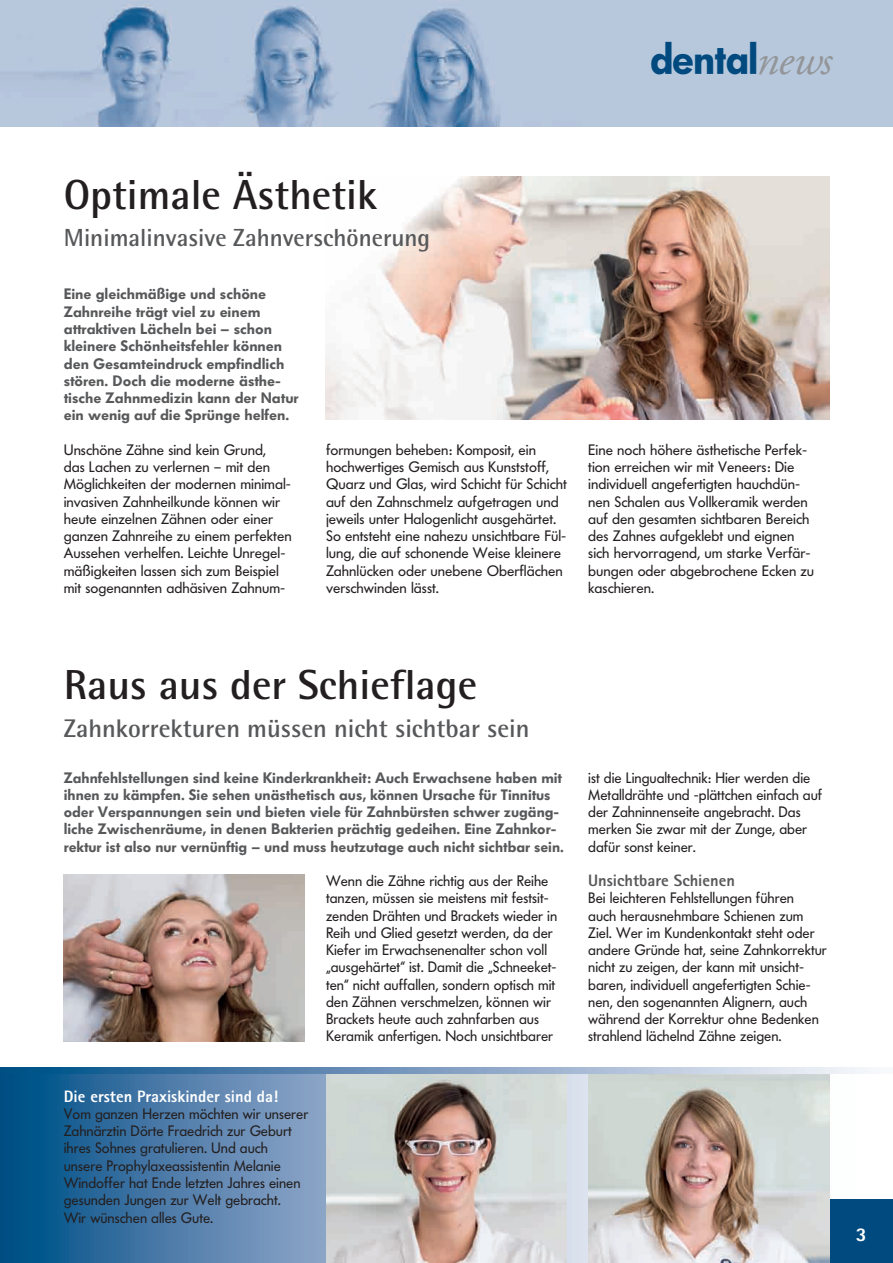
<style>
.page{position:relative;width:893px;height:1263px;background:#fff}
.page>*{position:absolute;margin:0;border:0;box-sizing:border-box;transform-origin:0 0}
.t1{font:800 43.2px "Futura BQ";letter-spacing:-.04em;color:#004a7f}
.t2{font:700 42px "Rotis Semi Sans";color:#231f20}
.t3{font:700 25.5px "Rotis Semi Sans";color:#57585a}
.t4{font:700 24.75px "Rotis Semi Sans";color:#57585a}
.t5{font:800 19.5px "Rotis Sans Serif";color:#fff}
.t6{font:800 16.5px "Rotis Sans Serif";color:#fff}
.t7{font:800 16.5px "Rotis Sans Serif";color:#57585a}
.t8{font:15px/17.2px "Futura BQ";color:#231f20}
.t9{font:600 15px/17.2px "Futura BQ";color:#57585a}
.s1{font-family:"Adobe Garamond";font-weight:400;font-style:italic;font-size:44.1px;color:#939598}
</style>
<div class="page">
<svg style="left:0;top:1073px;width:870px;height:190px;background:#5b88b0"></svg>
<img style="left:0;top:0;width:893px;height:127px">
<div style="left:829px;top:1199px;width:64px;height:64px;background:#004a7f"></div>
<img style="left:588px;top:1073px;width:241px;height:190px">
<img style="left:326px;top:1073px;width:241px;height:190px">
<svg style="left:0;top:1067px;width:870px;height:6px;background:#7c9fc0"></svg>
<img style="left:64px;top:875px;width:241px;height:167px">
<img style="left:325px;top:177px;width:504px;height:242px">
<h1 class="t1" style="left:649px;top:34px;width:184px">dental<span class="s1">news</span></h1>
<h2 class="t2" style="left:64px;top:169px;width:315px">Optimale Ästhetik</h2>
<h3 class="t4" style="left:64px;top:223px;width:368px">Minimalinvasive Zahnverschönerung</h3>
<p class="t9" style="left:64px;top:286px;width:236px">Eine gleichmäßige und schöne<br>Zahnreihe trägt viel zu einem attraktiven Lächeln bei – schon kleinere Schönheitsfehler können den Gesamteindruck empfindlich stören. Doch die moderne ästhe&shy;tische Zahnmedizin kann der Natur ein wenig auf die Sprünge helfen.</p>
<p class="t8" style="left:64px;top:441px;width:229px">Unschöne Zähne sind kein Grund,<br>das Lachen zu verlernen – mit den Möglichkeiten der modernen minimal&shy;invasiven Zahnheilkunde können wir heute einzelnen Zähnen oder einer ganzen Zahnreihe zu einem perfekten Aussehen verhelfen. Leichte Unregel&shy;mäßigkeiten lassen sich zum Beispiel mit sogenannten adhäsiven Zahnum-</p>
<p class="t8" style="left:326px;top:441px;width:242px">formungen beheben: Komposit, ein hochwertiges Gemisch aus Kunststoff, Quarz und Glas, wird Schicht für Schicht auf den Zahnschmelz aufgetragen und jeweils unter Halogenlicht ausgehärtet.<br>So entsteht eine nahezu unsichtbare Fül&shy;lung, die auf schonende Weise kleinere Zahnlücken oder unebene Oberflächen verschwinden lässt.</p>
<p class="t8" style="left:588px;top:441px;width:227px">Eine noch höhere ästhetische Perfek&shy;tion erreichen wir mit Veneers: Die individuell angefertigten hauchdün&shy;nen Schalen aus Vollkeramik werden auf den gesamten sichtbaren Bereich des Zahnes aufgeklebt und eignen sich hervorragend, um starke Verfär&shy;bungen oder abgebrochene Ecken zu kaschieren.</p>
<h2 class="t2" style="left:64px;top:659px;width:415px">Raus aus der Schieflage</h2>
<h3 class="t3" style="left:64px;top:713px;width:467px">Zahnkorrekturen müssen nicht sichtbar sein</h3>
<p class="t9" style="left:64px;top:769px;width:502px">Zahnfehlstellungen sind keine Kinderkrankheit: Auch Erwachsene haben mit ihnen zu kämpfen. Sie sehen unästhetisch aus, können Ursache für Tinnitus oder Verspannungen sein und bieten viele für Zahnbürsten schwer zugäng&shy;liche Zwischenräume, in denen Bakterien prächtig gedeihen. Eine Zahnkor&shy;rektur ist also nur vernünftig – und muss heutzutage auch nicht sichtbar sein.</p>
<p class="t8" style="left:588px;top:769px;width:236px">ist die Lingualtechnik: Hier werden die Metalldrähte und -plättchen einfach auf der Zahninnenseite angebracht. Das merken Sie zwar mit der Zunge, aber dafür sonst keiner.</p>
<p class="t7" style="left:588px;top:870px;width:148px">Unsichtbare Schienen</p>
<p class="t8" style="left:588px;top:890px;width:240px">Bei leichteren Fehlstellungen führen<br>auch herausnehmbare Schienen zum Ziel. Wer im Kundenkontakt steht oder andere Gründe hat, seine Zahnkorrektur nicht zu zeigen, der kann mit unsicht&shy;baren, individuell angefertigten Schie&shy;nen, den sogenannten Alignern, auch während der Korrektur ohne Bedenken strahlend lächelnd Zähne zeigen.</p>
<p class="t8" style="left:326px;top:872px;width:233px">Wenn die Zähne richtig aus der Reihe tanzen, müssen sie meistens mit festsit&shy;zenden Drähten und Brackets wieder in Reih und Glied gesetzt werden, da der Kiefer im Erwachsenenalter schon voll „ausgehärtet“ ist. Damit die „Schneeket&shy;ten“ nicht auffallen, sondern optisch mit den Zähnen verschmelzen, können wir Brackets heute auch zahnfarben aus Keramik anfertigen. Noch unsichtbarer</p>
<p class="t6" style="left:64px;top:1086px;width:216px">Die ersten Praxiskinder sind da!</p>
<p class="t8" style="left:64px;top:1105px;width:246px">Vom ganzen Herzen möchten wir unserer Zahnärztin Dörte Fraedrich zur Geburt ihres Sohnes gratulieren. Und auch unsere Prophylaxeassistentin Melanie Windoffer hat Ende letzten Jahres einen gesunden Jungen zur Welt gebracht.<br>Wir wünschen alles Gute.</p>
<h3 class="t5" style="left:856px;top:1222px;width:12px">3</h3>
</div>
